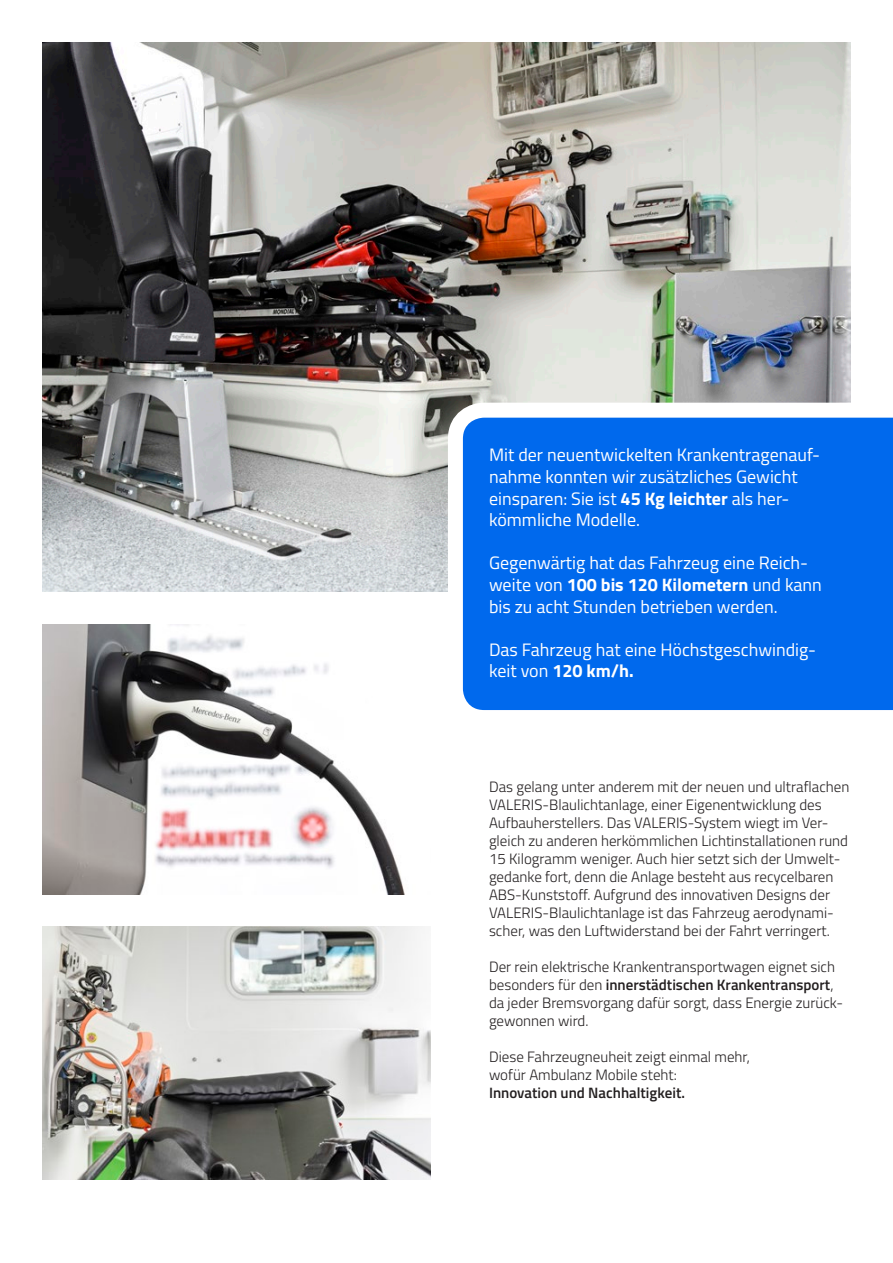
<style>
.page{position:relative;width:893px;height:1263px;background:#fff}
.page>*{position:absolute;margin:0;border:0;box-sizing:border-box;transform-origin:0 0}
.t1{font:18px/21.6px "Titillium";color:#fff}
.t2{font:300 15px/18px "Titillium";color:#231f20}
.t3{font:600 15px "Titillium";color:#231f20}
.s1{font-weight:700}
.s2{font-weight:600}
</style>
<div class="page">
<img style="left:43px;top:43px;width:807px;height:549px">
<img style="left:43px;top:625px;width:362px;height:269px">
<svg style="left:448px;top:403px;width:445px;height:308px;background:#1575ee"></svg>
<img style="left:43px;top:927px;width:387px;height:252px">
<p class="t1" style="left:489px;top:443px;width:333px">Mit der neuentwickelten Krankentragenauf&shy;nahme konnten wir zusätzliches Gewicht einsparen: Sie ist <span class="s1">45 Kg leichter</span> als her&shy;kömmliche Modelle.</p>
<p class="t1" style="left:489px;top:551px;width:334px">Gegenwärtig hat das Fahrzeug eine Reich&shy;weite von <span class="s1">100 bis 120 Kilometern</span> und kann bis zu acht Stunden betrieben werden.</p>
<p class="t1" style="left:489px;top:638px;width:329px">Das Fahrzeug hat eine Höchstgeschwindig&shy;keit von <span class="s1">120 km/h.</span></p>
<p class="t2" style="left:489px;top:777px;width:362px">Das gelang unter anderem mit der neuen und ultraflachen VALERIS-Blaulichtanlage, einer Eigenentwicklung des Aufbauherstellers. Das VALERIS-System wiegt im Ver&shy;gleich zu anderen herkömmlichen Lichtinstallationen rund 15 Kilogramm weniger. Auch hier setzt sich der Umwelt&shy;gedanke fort, denn die Anlage besteht aus recycelbaren ABS-Kunststoff. Aufgrund des innovativen Designs der VALERIS-Blaulichtanlage ist das Fahrzeug aerodynami&shy;scher, was den Luftwiderstand bei der Fahrt verringert.</p>
<p class="t2" style="left:489px;top:957px;width:356px">Der rein elektrische Krankentransportwagen eignet sich besonders für den <span class="s2">innerstädtischen Krankentransport</span>, da jeder Bremsvorgang dafür sorgt, dass Energie zurück&shy;gewonnen wird.</p>
<p class="t2" style="left:489px;top:1047px;width:262px">Diese Fahrzeugneuheit zeigt einmal mehr, wofür Ambulanz Mobile steht:</p>
<p class="t3" style="left:489px;top:1081px;width:197px">Innovation und Nachhaltigkeit.</p>
</div>
